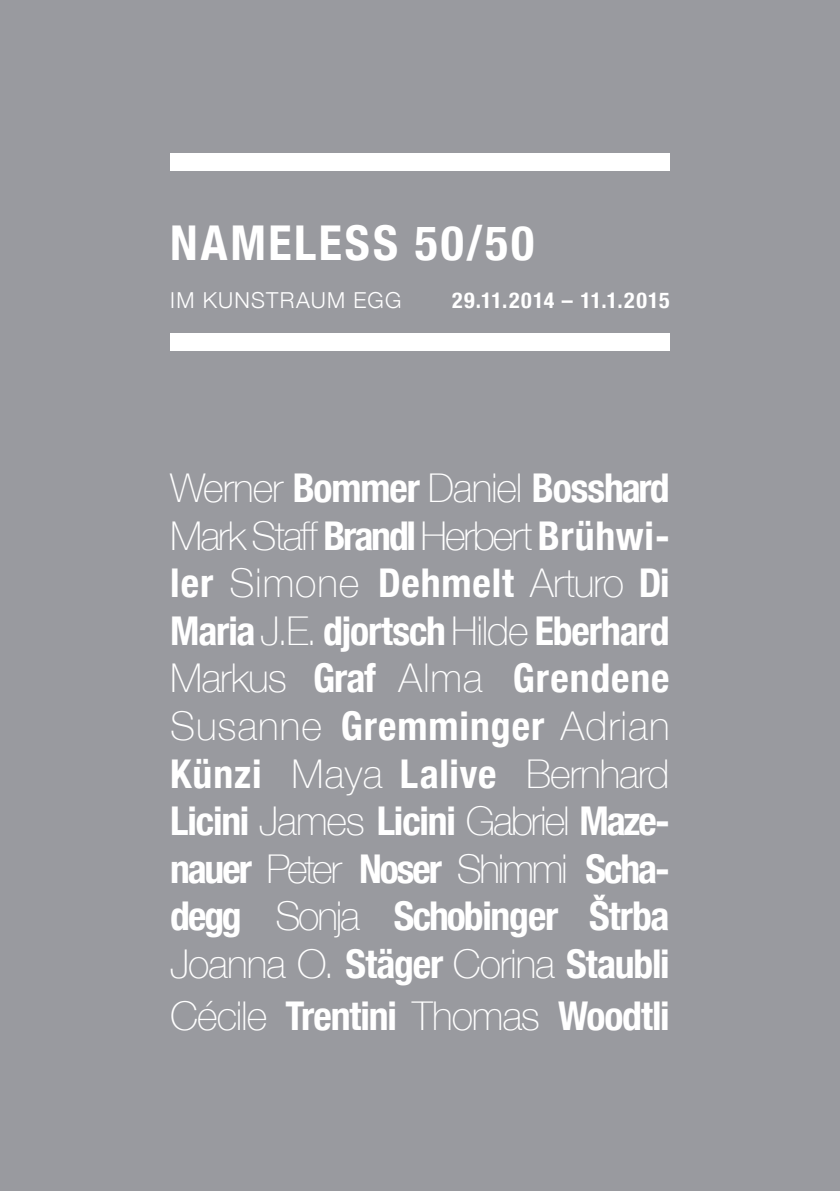
<style>
.page{position:relative;width:840px;height:1191px;background:#fff}
.page>*{position:absolute;margin:0;border:0;box-sizing:border-box;transform-origin:0 0}
.Heading_1_wrd_1{font:700 condensed 48px "Helvetica Neue";letter-spacing:.06em;color:#fff}
.t1{font:700 condensed 39.6px/47.6px "Helvetica Neue";letter-spacing:-.03em;color:#fff;text-align:justify}
.Heading_1_wrd_1-2{font:700 condensed 22px "Helvetica Neue";letter-spacing:.06em;color:#fff}
.Heading_1_wrd_1-3{font:300 22px "Helvetica Neue";letter-spacing:.055em;color:#fff}
.s1{font-weight:100;font-stretch:normal}
</style>
<div class="page">
<div style="left:0;top:0;width:839px;height:1191px;background:#999a9f"></div>
<div style="left:170px;top:153px;width:499px;height:17px;background:#fff"></div>
<div style="left:170px;top:334px;width:499px;height:17px;background:#fff"></div>
<p class="Heading_1_wrd_1" style="left:170px;top:203px;width:365px">NAMELESS 50/50</p>
<p class="Heading_1_wrd_1-3" style="left:170px;top:282px;width:232px">IM KUNSTRAUM EGG</p>
<p class="Heading_1_wrd_1-2" style="left:452px;top:282px;width:219px">29.11.2014 – 11.1.2015</p>
<p class="t1" style="left:170px;top:461px;width:500px"><span class="s1">Werner</span> Bommer <span class="s1">Daniel</span> Bosshard <span class="s1">Mark Staff</span> Brandl <span class="s1">Herbert</span> Brühwi&shy;ler <span class="s1">Simone</span> Dehmelt <span class="s1">Arturo</span> Di Maria <span class="s1">J.E.</span> djortsch <span class="s1">Hilde</span> Eberhard <span class="s1">Markus</span> Graf <span class="s1">Alma</span> Grendene <span class="s1">Susanne</span> Gremminger <span class="s1">Adrian </span>Künzi <span class="s1">Maya</span> Lalive <span class="s1">Bernhard </span>Licini <span class="s1">James</span> Licini <span class="s1">Gabriel</span> Maze&shy;nauer <span class="s1">Peter</span> Noser <span class="s1">Shimmi</span> Scha&shy;degg <span class="s1">Sonja</span> Schobinger Štrba <span class="s1">Joanna O.</span> Stäger <span class="s1">Corina</span> Staubli</p>
<p class="t1" style="left:170px;top:989px;width:500px"><span class="s1">Cécile</span> Trentini <span class="s1">Thomas</span> Woodtli</p>
</div>
